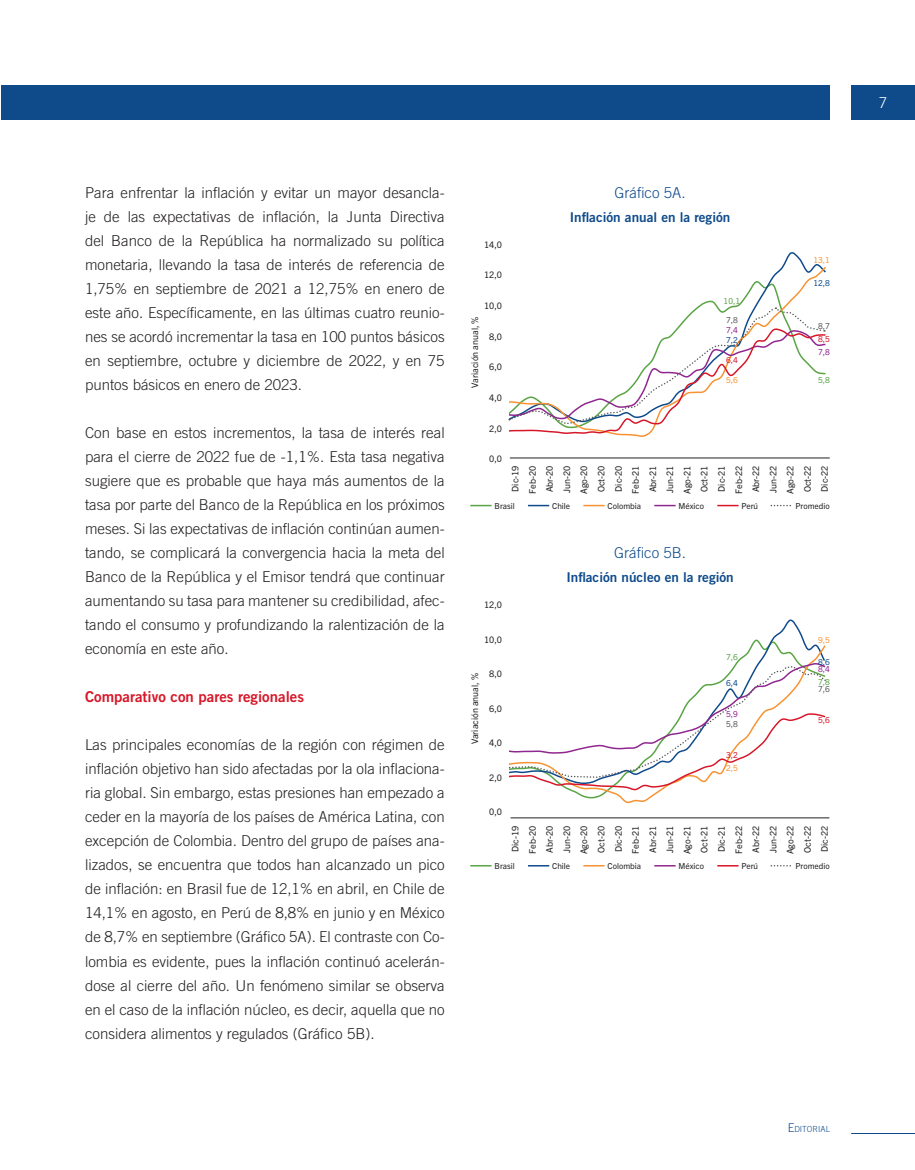
<style>
.page{position:relative;width:915px;height:1170px;background:#fff}
.page>*{position:absolute;margin:0;border:0;box-sizing:border-box;transform-origin:0 0}
._01Body{font:300 15px/24px "Trade Gothic LT Std";color:#231f20;text-align:justify}
._04T2{font:15px "Trade Gothic LT Std Bd 2";color:#d71729}
._05TGr{font:300 15px "Trade Gothic LT Std";color:#0f4b8b}
.t1{font:300 15px "Trade Gothic LT Std";color:#fff}
._06TGr2{font:13.5px "Trade Gothic LT Std Bd 2";color:#0f4b8b}
.t2{font:9px/17.1px "Trade Gothic Next LT Pro";color:#231f20;text-align:justify}
.t3{font:300 8.4px "Trade Gothic LT Std";color:#0f4b8b}
.t4{font:8.25px "Trade Gothic Next LT Pro";color:#231f20}
.t5{font:8.25px/12.9px "Trade Gothic Next LT Pro";color:#57585a;text-align:justify}
.t6{font:8.25px/6.9px "Trade Gothic Next LT Pro";color:#59a445}
.t7{font:8.25px/6.9px "Trade Gothic Next LT Pro";color:#0f4b8b}
.t8{font:8.25px/12.9px "Trade Gothic Next LT Pro";color:#d71729}
.t9{font:8.25px "Trade Gothic Next LT Pro";color:#f79332}
.t10{font:8.25px/9.9px "Trade Gothic Next LT Pro";color:#90268f}
.s1{color:#90268f}
.s2{color:#0f4b8b}
.s3{color:#d71729}
.s4{color:#57585a}
.s5{color:#f79332}
.s6{font-size:12px}
</style>
<div class="page">
<hr style="left:850px;top:1133px;width:64px;height:1px;background:#0f4b8b">
<div style="left:2px;top:85px;width:827px;height:34px;background:#0f4b8b"></div>
<div style="left:850px;top:85px;width:64px;height:34px;background:#0f4b8b"></div>
<svg style="left:470px;top:505px;width:21px;height:1px"></svg>
<svg style="left:528px;top:505px;width:21px;height:1px"></svg>
<svg style="left:583px;top:505px;width:21px;height:1px"></svg>
<svg style="left:654px;top:505px;width:21px;height:1px"></svg>
<svg style="left:717px;top:505px;width:21px;height:1px"></svg>
<svg style="left:771px;top:505px;width:20px;height:1px"></svg>
<hr style="left:509px;top:457px;width:320px;height:1px;background:#231f20">
<svg style="left:618px;top:265px;width:208px;height:172px"></svg>
<svg style="left:509px;top:307px;width:317px;height:128px"></svg>
<svg style="left:470px;top:865px;width:21px;height:1px"></svg>
<svg style="left:528px;top:865px;width:21px;height:1px"></svg>
<svg style="left:583px;top:865px;width:21px;height:1px"></svg>
<svg style="left:654px;top:865px;width:21px;height:1px"></svg>
<svg style="left:717px;top:865px;width:21px;height:1px"></svg>
<svg style="left:771px;top:865px;width:20px;height:1px"></svg>
<hr style="left:510px;top:817px;width:319px;height:1px;background:#231f20">
<svg style="left:569px;top:643px;width:257px;height:161px"></svg>
<svg style="left:509px;top:662px;width:317px;height:128px"></svg>
<p class="_01Body" style="left:85px;top:180px;width:361px">Para enfrentar la inflación y evitar un mayor desancla&shy;je de las expectativas de inflación, la Junta Directiva del Banco de la República ha normalizado su política monetaria, llevando la tasa de interés de referencia de 1,75% en septiembre de 2021 a 12,75% en enero de este año. Específicamente, en las últimas cuatro reunio&shy;nes se acordó incrementar la tasa en 100 puntos básicos en septiembre, octubre y diciembre de 2022, y en 75 puntos básicos en enero de 2023.</p>
<p class="_01Body" style="left:85px;top:420px;width:361px">Con base en estos incrementos, la tasa de interés real para el cierre de 2022 fue de -1,1%. Esta tasa negativa sugiere que es probable que haya más aumentos de la tasa por parte del Banco de la República en los próximos meses. Si las expectativas de inflación continúan aumen&shy;tando, se complicará la convergencia hacia la meta del Banco de la República y el Emisor tendrá que continuar aumentando su tasa para mantener su credibilidad, afec&shy;tando el consumo y profundizando la ralentización de la economía en este año.</p>
<p class="_04T2" style="left:85px;top:687px;width:220px">Comparativo con pares regionales</p>
<p class="_01Body" style="left:85px;top:732px;width:361px">Las principales economías de la región con régimen de inflación objetivo han sido afectadas por la ola inflaciona&shy;ria global. Sin embargo, estas presiones han empezado a ceder en la mayoría de los países de América Latina, con excepción de Colombia. Dentro del grupo de países ana&shy;lizados, se encuentra que todos han alcanzado un pico de inflación: en Brasil fue de 12,1% en abril, en Chile de 14,1% en agosto, en Perú de 8,8% en junio y en México de 8,7% en septiembre (Gráfico 5A). El contraste con Co&shy;lombia es evidente, pues la inflación continuó acelerán&shy;dose al cierre del año. Un fenómeno similar se observa en el caso de la inflación núcleo, es decir, aquella que no considera alimentos y regulados (Gráfico 5B).</p>
<p class="t2" style="left:484px;top:235px;width:20px">14,0</p>
<p class="t2" style="left:484px;top:266px;width:20px">12,0</p>
<p class="t2" style="left:484px;top:296px;width:20px">10,0</p>
<p class="t2" style="left:489px;top:327px;width:14px">8,0</p>
<p class="t2" style="left:489px;top:358px;width:14px">6,0</p>
<p class="t2" style="left:489px;top:388px;width:14px">4,0</p>
<p class="t2" style="left:489px;top:419px;width:14px">2,0</p>
<p class="t2" style="left:489px;top:449px;width:14px">0,0</p>
<p class="t2" style="left:465px;top:387px;width:73px;rotate:-90deg">Variación anual, %</p>
<p class="_05TGr" style="left:614px;top:184px;width:72px">Gráfico 5A.</p>
<p class="_06TGr2" style="left:569px;top:209px;width:162px">Inflación anual en la región</p>
<p class="t6" style="left:723px;top:296px;width:18px">10,1</p>
<p class="t5" style="left:725px;top:315px;width:13px;line-height:9.9px">7,8<br><span class="s1">7,4<br></span><span class="s2">7,2</span></p>
<p class="t8" style="left:725px;top:353px;width:13px">6,4</p>
<p class="t9" style="left:725px;top:374px;width:13px">5,6</p>
<p class="t9" style="left:813px;top:254px;width:18px">13,1</p>
<p class="t7" style="left:813px;top:279px;width:18px">12,8</p>
<p class="t5" style="left:817px;top:319px;width:13px">8,7<br><span class="s3">8,5<br></span><span class="s1">7,8</span></p>
<p class="t6" style="left:817px;top:375px;width:13px">5,8</p>
<p class="t2" style="left:506px;top:494px;width:30px;rotate:-90deg">Dic-19<br>Feb-20<br>Abr-20<br>Jun-20<br>Ago-20<br>Oct-20<br>Dic-20<br>Feb-21<br>Abr-21<br>Jun-21<br>Ago-21<br>Oct-21<br>Dic-21<br>Feb-22<br>Abr-22<br>Jun-22<br>Ago-22<br>Oct-22<br>Dic-22</p>
<p class="t4" style="left:494px;top:500px;width:22px">Brasil</p>
<p class="t4" style="left:552px;top:500px;width:19px">Chile</p>
<p class="t4" style="left:607px;top:500px;width:35px">Colombia</p>
<p class="t4" style="left:678px;top:500px;width:27px">México</p>
<p class="t4" style="left:741px;top:500px;width:18px">Perú</p>
<p class="t4" style="left:795px;top:500px;width:36px">Promedio</p>
<p class="t2" style="left:484px;top:595px;width:20px">12,0</p>
<p class="t2" style="left:484px;top:630px;width:20px">10,0</p>
<p class="t2" style="left:489px;top:664px;width:14px">8,0</p>
<p class="t2" style="left:489px;top:699px;width:14px">6,0</p>
<p class="t2" style="left:489px;top:733px;width:14px">4,0</p>
<p class="t2" style="left:489px;top:768px;width:14px">2,0</p>
<p class="t2" style="left:489px;top:802px;width:14px">0,0</p>
<p class="t2" style="left:465px;top:744px;width:73px;rotate:-90deg">Variación anual, %</p>
<p class="_05TGr" style="left:614px;top:544px;width:73px">Gráfico 5B.</p>
<p class="_06TGr2" style="left:566px;top:569px;width:169px">Inflación núcleo en la región</p>
<p class="t6" style="left:725px;top:653px;width:13px">7,6</p>
<p class="t7" style="left:725px;top:679px;width:13px">6,4</p>
<p class="t10" style="left:725px;top:708px;width:13px">5,9<br><span class="s4">5,8</span></p>
<p class="t8" style="left:725px;top:747px;width:13px">3,2<br><span class="s5">2,5</span></p>
<p class="t9" style="left:817px;top:634px;width:13px">9,5</p>
<p class="t7" style="left:817px;top:658px;width:13px">8,6<br><span class="s1">8,4</span></p>
<p class="t6" style="left:817px;top:678px;width:13px">7,8<br><span class="s4">7,6</span></p>
<p class="t8" style="left:817px;top:713px;width:13px">5,6</p>
<p class="t2" style="left:506px;top:854px;width:30px;rotate:-90deg">Dic-19<br>Feb-20<br>Abr-20<br>Jun-20<br>Ago-20<br>Oct-20<br>Dic-20<br>Feb-21<br>Abr-21<br>Jun-21<br>Ago-21<br>Oct-21<br>Dic-21<br>Feb-22<br>Abr-22<br>Jun-22<br>Ago-22<br>Oct-22<br>Dic-22</p>
<p class="t4" style="left:494px;top:860px;width:22px">Brasil</p>
<p class="t4" style="left:552px;top:860px;width:19px">Chile</p>
<p class="t4" style="left:607px;top:860px;width:35px">Colombia</p>
<p class="t4" style="left:678px;top:860px;width:27px">México</p>
<p class="t4" style="left:741px;top:860px;width:18px">Perú</p>
<p class="t4" style="left:795px;top:860px;width:36px">Promedio</p>
<p class="t3" style="left:787px;top:1123px;width:44px"><span class="s6">E</span>DITORIAL</p>
<p class="t1" style="left:878px;top:93px;width:10px">7</p>
</div>
